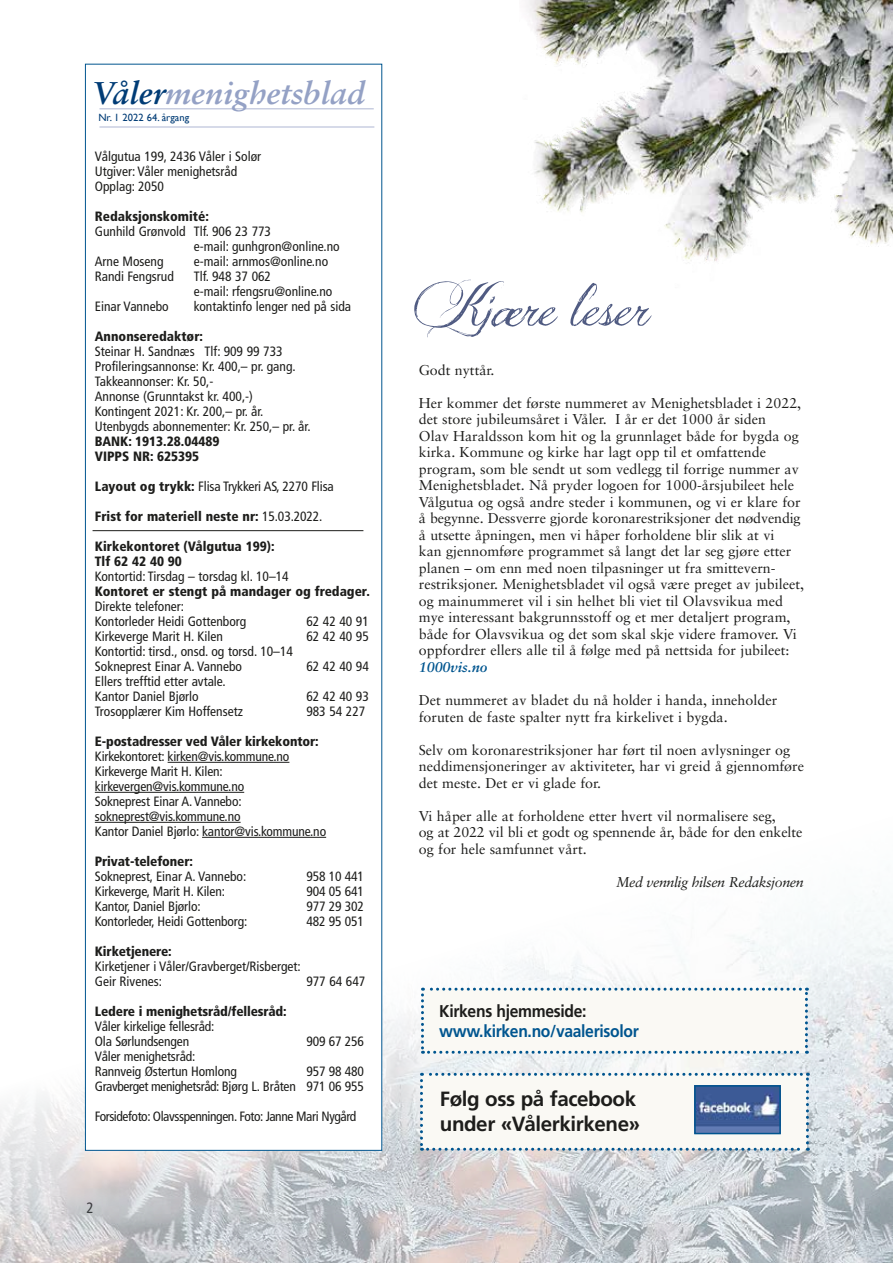
<style>
.page{position:relative;width:893px;height:1263px;background:#fff}
.page>*{position:absolute;margin:0;border:0;box-sizing:border-box;transform-origin:0 0}
.t1{font:51px "Jellyka Delicious Cake";color:#505b82}
.t2{font:italic 700 31.5px "Sabon LT Std";color:#94a1c5}
.t3{font:700 20.55px/24.8px "Frutiger LT Std";letter-spacing:-.02em;color:#1d1d1b}
.t4{font:700 17.1px "Frutiger LT Std";letter-spacing:-.02em;color:#00558f;scale:.92 1}
.t5{font:700 17.1px "Frutiger LT Std";letter-spacing:-.02em;color:#1d1d1b;scale:.92 1}
.t6{font:condensed 15px "Frutiger LT Std";color:#1d1d1b}
.t7{font:14.25px/16.5px "Sabon LT Pro";color:#1d1d1b}
.t8{font:italic 14.25px "Sabon LT Std";letter-spacing:-.03em;color:#1d1d1b}
.t9{font:italic 700 14.25px "Sabon LT Pro";color:#00558f}
.t10{font:condensed 13.5px/15px "Frutiger LT Std";color:#1d1d1b}
.t11{font:900 condensed 13.5px/15px "Frutiger LT Std";color:#1d1d1b}
.t12{font:condensed 13.5px/15px "Frutiger LT Std";letter-spacing:-.03em;color:#1d1d1b;text-align:right}
.t13{font:10.5px "Gill Sans";color:#003c76}
.s1{color:#003c76}
.s2{font-weight:900}
.s3{font-weight:400}
</style>
<div class="page">
<img style="left:0;top:672px;width:893px;height:591px">
<div style="left:85px;top:64px;width:297px;height:1087px;background:#fff;border:1px solid #00558f"></div>
<hr style="left:99px;top:109px;width:275px;height:1px;background:#aeb6d3">
<hr style="left:99px;top:127px;width:275px;height:1px;background:#aeb6d3">
<hr style="left:168px;top:762px;width:121px;height:1px;background:#1d1d1b">
<hr style="left:95px;top:792px;width:149px;height:1px;background:#1d1d1b">
<hr style="left:95px;top:822px;width:146px;height:1px;background:#1d1d1b">
<hr style="left:202px;top:837px;width:124px;height:1px;background:#1d1d1b">
<hr style="left:93px;top:530px;width:270px;height:1px;background:#1d1d1b">
<svg style="left:421px;top:988px;width:387px;height:66px"></svg>
<svg style="left:420px;top:1073px;width:389px;height:78px"></svg>
<img style="left:697px;top:1088px;width:81px;height:43px">
<div style="left:694px;top:1085px;width:87px;height:49px;border:2px solid #00558f"></div>
<img style="left:526px;top:0;width:367px;height:263px">
<h2 class="t2" style="left:93px;top:73px;width:273px"><span class="s1">Våler</span>menighetsblad</h2>
<p class="t10" style="left:95px;top:149px;width:168px">Vålgutua 199, 2436 Våler i Solør<br>Utgiver: Våler menighetsråd<br>Opplag: 2050</p>
<p class="t11" style="left:95px;top:209px;width:116px">Redaksjonskomité:</p>
<p class="t10" style="left:95px;top:224px;width:178px">Gunhild Grønvold Tlf. 906 23 773</p>
<p class="t10" style="left:194px;top:239px;width:147px">e-mail: gunhgron@online.no</p>
<p class="t10" style="left:95px;top:254px;width:70px">Arne Moseng</p>
<p class="t10" style="left:194px;top:254px;width:136px">e-mail: arnmos@online.no</p>
<p class="t10" style="left:95px;top:269px;width:81px">Randi Fengsrud</p>
<p class="t10" style="left:194px;top:269px;width:140px">Tlf. 948 37 062<br>e-mail: rfengsru@online.no</p>
<p class="t10" style="left:95px;top:299px;width:75px">Einar Vannebo</p>
<p class="t10" style="left:194px;top:299px;width:159px">kontaktinfo lenger ned på sida</p>
<p class="t11" style="left:95px;top:329px;width:110px">Annonseredaktør:</p>
<p class="t10" style="left:95px;top:344px;width:217px">Steinar H. Sandnæs Tlf: 909 99 733<br>Profileringsannonse: Kr. 400,– pr. gang.<br>Takkeannonser: Kr. 50,-<br>Annonse (Grunntakst kr. 400,-)<br>Kontingent 2021: Kr. 200,– pr. år.<br>Utenbygds abonnementer: Kr. 250,– pr. år.</p>
<p class="t11" style="left:95px;top:434px;width:126px">BANK: 1913.28.04489<br>VIPPS NR: 625395</p>
<p class="t10" style="left:95px;top:479px;width:240px"><span class="s2">Layout og trykk:</span> Flisa Trykkeri AS, 2270 Flisa</p>
<p class="t11" style="left:95px;top:509px;width:229px">Frist for materiell neste nr: <span class="s3">15.03.2022.</span></p>
<p class="t11" style="left:95px;top:539px;width:181px">Kirkekontoret (Vålgutua 199):<br>Tlf 62 42 40 90</p>
<p class="t10" style="left:95px;top:569px;width:195px">Kontortid: Tirsdag – torsdag kl. 10–14</p>
<p class="t11" style="left:95px;top:584px;width:277px">Kontoret er stengt på mandager og fredager.</p>
<p class="t10" style="left:95px;top:599px;width:153px">Direkte telefoner:<br>Kontorleder Heidi Gottenborg</p>
<p class="t13" style="left:98px;top:111px;width:92px">Nr. 1 2022 64. årgang</p>
<p class="t10" style="left:306px;top:614px;width:64px">62 42 40 91</p>
<p class="t10" style="left:95px;top:629px;width:130px">Kirkeverge Marit H. Kilen</p>
<p class="t10" style="left:306px;top:629px;width:64px">62 42 40 95</p>
<p class="t10" style="left:95px;top:644px;width:200px">Kontortid: tirsd., onsd. og torsd. 10–14<br>Sokneprest Einar A. Vannebo</p>
<p class="t10" style="left:306px;top:659px;width:64px">62 42 40 94</p>
<p class="t10" style="left:95px;top:674px;width:132px">Ellers trefftid etter avtale.<br>Kantor Daniel Bjørlo</p>
<p class="t10" style="left:306px;top:689px;width:64px">62 42 40 93</p>
<p class="t10" style="left:95px;top:704px;width:150px">Trosopplærer Kim Hoffensetz</p>
<p class="t10" style="left:306px;top:704px;width:60px">983 54 227</p>
<p class="t11" style="left:95px;top:734px;width:225px">E-postadresser ved Våler kirkekontor:</p>
<p class="t10" style="left:95px;top:749px;width:233px">Kirkekontoret: kirken@vis.kommune.no Kirkeverge Marit H. Kilen: kirkevergen@vis.kommune.no<br>Sokneprest Einar A. Vannebo: sokneprest@vis.kommune.no<br>Kantor Daniel Bjørlo: kantor@vis.kommune.no</p>
<p class="t11" style="left:95px;top:854px;width:100px">Privat-telefoner:</p>
<p class="t10" style="left:95px;top:869px;width:153px">Sokneprest, Einar A. Vannebo:</p>
<p class="t10" style="left:306px;top:869px;width:59px">958 10 441</p>
<p class="t10" style="left:95px;top:884px;width:132px">Kirkeverge, Marit H. Kilen:</p>
<p class="t10" style="left:306px;top:884px;width:59px">904 05 641</p>
<p class="t10" style="left:95px;top:899px;width:107px">Kantor, Daniel Bjørlo:</p>
<p class="t10" style="left:306px;top:899px;width:59px">977 29 302</p>
<p class="t10" style="left:95px;top:914px;width:154px">Kontorleder, Heidi Gottenborg:</p>
<p class="t10" style="left:306px;top:914px;width:59px">482 95 051</p>
<p class="t11" style="left:95px;top:944px;width:78px">Kirketjenere:</p>
<p class="t10" style="left:95px;top:959px;width:208px">Kirketjener i Våler/Gravberget/Risberget:<br>Geir Rivenes:</p>
<p class="t10" style="left:306px;top:974px;width:60px">977 64 647</p>
<p class="t11" style="left:95px;top:1004px;width:193px">Ledere i menighetsråd/fellesråd:</p>
<p class="t10" style="left:95px;top:1019px;width:121px">Våler kirkelige fellesråd:<br>Ola Sørlundsengen</p>
<p class="t10" style="left:306px;top:1034px;width:59px">909 67 256</p>
<p class="t10" style="left:95px;top:1049px;width:144px">Våler menighetsråd:<br>Rannveig Østertun Homlong</p>
<p class="t12" style="left:95px;top:1064px;width:271px">957 98 480<br>Gravberget menighetsråd: Bjørg L. Bråten 971 06 955</p>
<p class="t12" style="left:95px;top:1109px;width:263px">Forsidefoto: Olavsspenningen. Foto: Janne Mari Nygård</p>
<p class="t6" style="left:87px;top:1199px;width:9px">2</p>
<h1 class="t1" style="left:412px;top:274px;width:240px">Kjære leser</h1>
<p class="t7" style="left:419px;top:361px;width:77px">Godt nyttår.</p>
<p class="t7" style="left:419px;top:394px;width:387px">Her kommer det første nummeret av Menighetsbladet i 2022, det store jubileumsåret i Våler. I år er det 1000 år siden<br>Olav Haraldsson kom hit og la grunnlaget både for bygda og kirka. Kommune og kirke har lagt opp til et omfattende program, som ble sendt ut som vedlegg til forrige nummer av Menighetsbladet. Nå pryder logoen for 1000-årsjubileet hele Vålgutua og også andre steder i kommunen, og vi er klare for å begynne. Dessverre gjorde koronarestriksjoner det nødvendig å utsette åpningen, men vi håper forholdene blir slik at vi<br>kan gjennomføre programmet så langt det lar seg gjøre etter planen – om enn med noen tilpasninger ut fra smittevern&shy;restriksjoner. Menighetsbladet vil også være preget av jubileet, og mainummeret vil i sin helhet bli viet til Olavsvikua med mye interessant bakgrunnsstoff og et mer detaljert program, både for Olavsvikua og det som skal skje videre framover. Vi oppfordrer ellers alle til å følge med på nettsida for jubileet:</p>
<p class="t9" style="left:419px;top:658px;width:70px">1000vis.no</p>
<p class="t7" style="left:419px;top:691px;width:360px">Det nummeret av bladet du nå holder i handa, inneholder foruten de faste spalter nytt fra kirkelivet i bygda.</p>
<p class="t7" style="left:419px;top:741px;width:387px">Selv om koronarestriksjoner har ført til noen avlysninger og neddimensjoneringer av aktiviteter, har vi greid å gjennomføre det meste. Det er vi glade for.</p>
<p class="t7" style="left:419px;top:807px;width:385px">Vi håper alle at forholdene etter hvert vil normalisere seg,<br>og at 2022 vil bli et godt og spennende år, både for den enkelte og for hele samfunnet vårt.</p>
<p class="t8" style="left:616px;top:873px;width:189px">Med vennlig hilsen Redaksjonen</p>
<p class="t5" style="left:439px;top:1001px;width:162px">Kirkens hjemmeside:</p>
<p class="t4" style="left:439px;top:1021px;width:218px">www.kirken.no/vaalerisolor</p>
<h3 class="t3" style="left:440px;top:1087px;width:202px">Følg oss på facebook under «Vålerkirkene»</h3>
</div>
